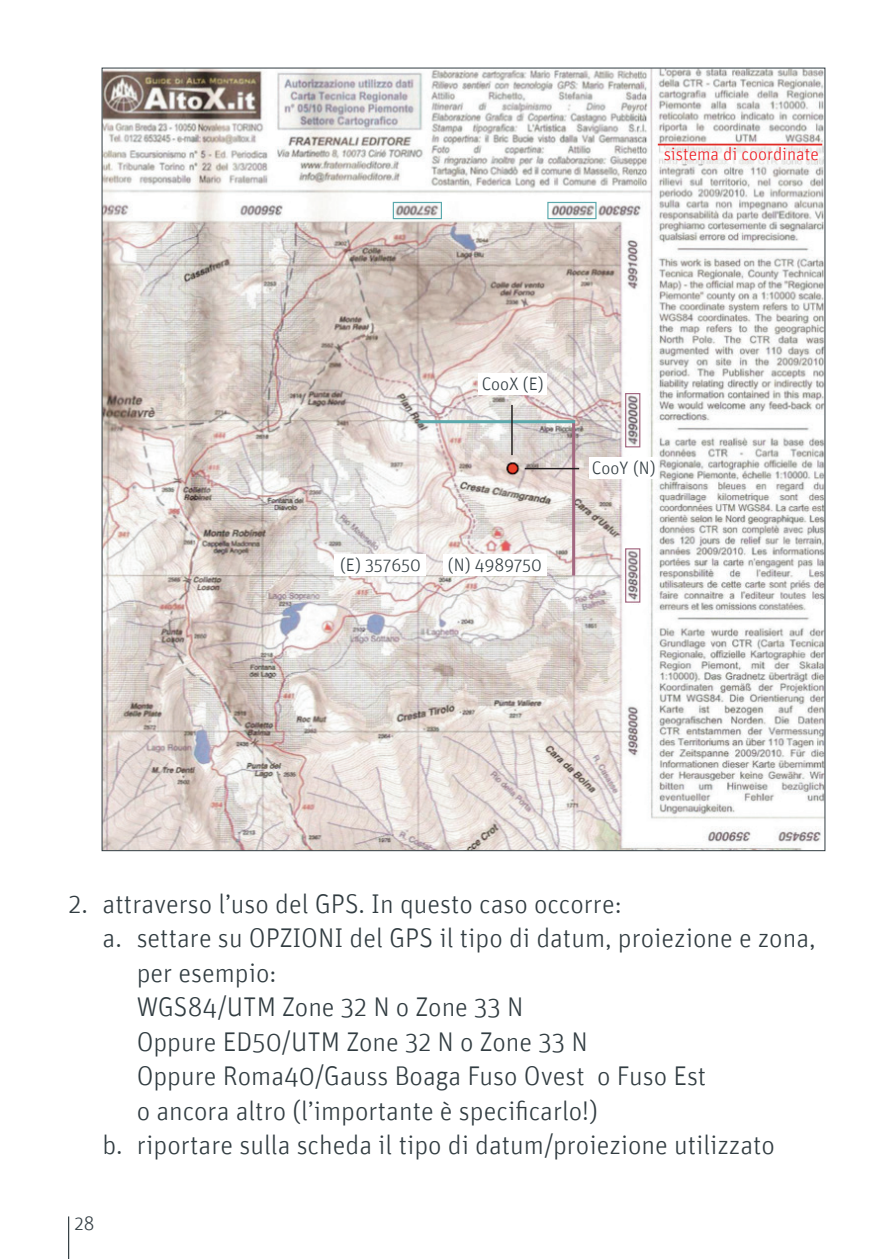
<style>
.page{position:relative;width:893px;height:1259px;background:#fff}
.page>*{position:absolute;margin:0;border:0;box-sizing:border-box;transform-origin:0 0}
.t1{font:300 27px "Unit";color:#313c41}
.t2{font:300 19.5px "Unit";color:#313c41}
.t3{font:300 18px "Unit";color:#313c41}
.t4{font:300 18px "Unit";color:#ee1d23}
</style>
<div class="page">
<hr style="left:68px;top:1216px;width:1px;height:43px;background:#313c41">
<img style="left:104px;top:70px;width:719px;height:779px">
<hr style="left:572px;top:420px;width:3px;height:155px;background:#a36881">
<hr style="left:418px;top:420px;width:157px;height:3px;background:#5ba9ad">
<div style="left:547px;top:202px;width:50px;height:17px;border:1px solid #5ba9ad"></div>
<div style="left:393px;top:202px;width:49px;height:17px;border:1px solid #5ba9ad"></div>
<img style="left:658px;top:145px;width:164px;height:18px">
<div style="left:625px;top:393px;width:15px;height:54px;border:1px solid #a36881"></div>
<div style="left:625px;top:548px;width:15px;height:55px;border:1px solid #a36881"></div>
<hr style="left:511px;top:405px;width:2px;height:50px;background:#231f20">
<hr style="left:525px;top:468px;width:54px;height:1px;background:#231f20">
<div style="left:479px;top:373px;width:68px;height:22px;background:#fff"></div>
<div style="left:590px;top:457px;width:68px;height:21px;background:#fff"></div>
<div style="left:335px;top:554px;width:91px;height:21px;background:#fff"></div>
<div style="left:443px;top:554px;width:104px;height:21px;background:#fff"></div>
<hr style="left:658px;top:144px;width:164px;height:1px;background:#e12c26">
<p class="t4" style="left:664px;top:144px;width:157px">sistema di coordinate</p>
<p class="t3" style="left:482px;top:374px;width:64px">CooX (E)</p>
<p class="t3" style="left:340px;top:555px;width:82px">(E) 357650</p>
<p class="t3" style="left:448px;top:555px;width:96px">(N) 4989750</p>
<p class="t3" style="left:592px;top:458px;width:65px">CooY (N)</p>
<p class="t1" style="left:69px;top:888px;width:555px">2. attraverso l’uso del GPS. In questo caso occorre:</p>
<p class="t1" style="left:103px;top:922px;width:714px">a. settare su OPZIONI del GPS il tipo di datum, proiezione e zona,</p>
<p class="t1" style="left:137px;top:957px;width:141px">per esempio:</p>
<p class="t1" style="left:137px;top:991px;width:388px">WGS84/UTM Zone 32 N o Zone 33 N</p>
<p class="t1" style="left:137px;top:1026px;width:453px">Oppure ED50/UTM Zone 32 N o Zone 33 N</p>
<p class="t1" style="left:137px;top:1060px;width:571px">Oppure Roma40/Gauss Boaga Fuso Ovest o Fuso Est</p>
<p class="t1" style="left:137px;top:1095px;width:463px">o ancora altro (l’importante è specificarlo!)</p>
<p class="t1" style="left:103px;top:1129px;width:674px">b. riportare sulla scheda il tipo di datum/proiezione utilizzato</p>
<p class="t2" style="left:74px;top:1212px;width:21px">28</p>
</div>
